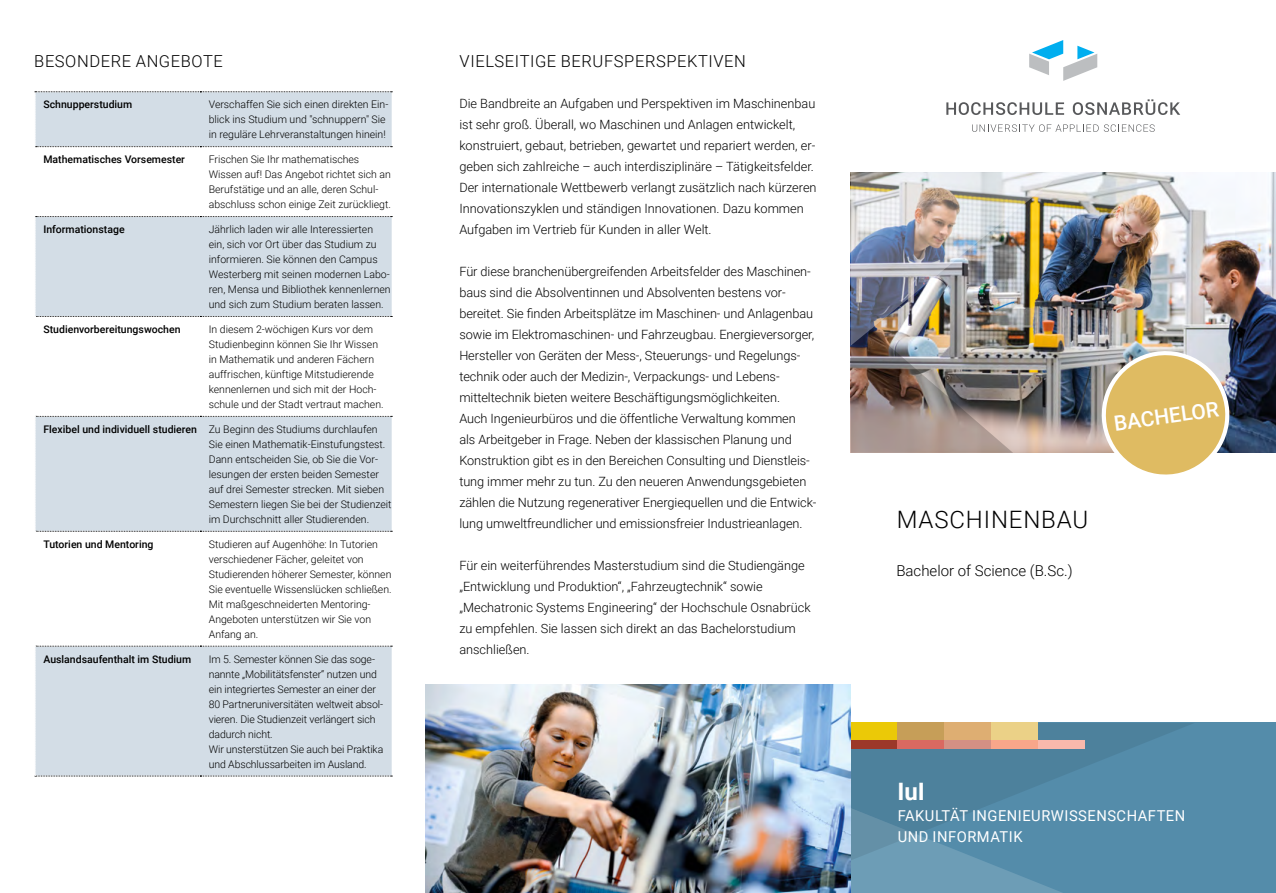
<style>
.page{position:relative;width:1276px;height:893px;background:#fff}
.page>*{position:absolute;margin:0;border:0;box-sizing:border-box;transform-origin:0 0}
._01_Head_H1___Titel{font:300 24px "Roboto";letter-spacing:.035em;color:#000}
._04_Fusszeile_Titel{font:700 24px "Roboto";color:#fff}
._03_Störer___Titel{font:500 21px "Roboto";color:#fff}
.Head_H2___Innen{font:300 16.5px "Roboto";letter-spacing:.035em;color:#000}
.Fusszeile___Titel{font:15px "Roboto";letter-spacing:.035em;color:#fff}
._02_Abschluss_Subhea{font:300 15px "Roboto";color:#000}
.Copytext___Light{font:300 12.75px/21px "Roboto";letter-spacing:-.005em;color:#000}
.Tabellentext___Light{font:300 10.5px/15px "Roboto";color:#000}
.Tabellentext___Mediu{font:500 10.5px "Roboto";color:#000}
</style>
<div class="page">
<div style="left:850px;top:723px;width:426px;height:170px;background:#548caa"></div>
<svg style="left:850px;top:860px;width:212px;height:33px"></svg>
<svg style="left:850px;top:723px;width:343px;height:137px"></svg>
<img style="left:1063px;top:172px;width:213px;height:281px">
<img style="left:850px;top:172px;width:213px;height:281px">
<img style="left:425px;top:685px;width:425px;height:208px">
<svg style="left:35px;top:91px;width:357px;height:686px"></svg>
<svg style="left:946px;top:102px;width:118px;height:13px"></svg>
<svg style="left:1073px;top:99px;width:107px;height:16px"></svg>
<svg style="left:972px;top:124px;width:182px;height:8px"></svg>
<svg style="left:1029px;top:40px;width:68px;height:41px"></svg>
<div style="left:850px;top:723px;width:47px;height:17px;background:#ebc907"></div>
<div style="left:850px;top:740px;width:47px;height:8px;background:#9c3829"></div>
<div style="left:897px;top:723px;width:47px;height:17px;background:#c69e58"></div>
<div style="left:897px;top:740px;width:47px;height:8px;background:#d96961"></div>
<div style="left:944px;top:723px;width:47px;height:17px;background:#deae72"></div>
<div style="left:944px;top:740px;width:47px;height:8px;background:#d49084"></div>
<div style="left:991px;top:723px;width:46px;height:17px;background:#ebd187"></div>
<div style="left:991px;top:740px;width:46px;height:8px;background:#f8a68a"></div>
<div style="left:1037px;top:740px;width:47px;height:8px;background:#f9b9ac"></div>
<svg style="left:1097px;top:347px;width:136px;height:128px;background:#d9c28a"></svg>
<p class="Head_H2___Innen" style="left:34px;top:49px;width:190px">BESONDERE ANGEBOTE</p>
<p class="Tabellentext___Mediu" style="left:43px;top:97px;width:90px">Schnupperstudium</p>
<p class="Tabellentext___Light" style="left:209px;top:97px;width:181px">Verschaffen Sie sich einen direkten Ein&shy;blick ins Studium und "schnuppern" Sie in reguläre Lehrveranstaltungen hinein!</p>
<p class="Tabellentext___Mediu" style="left:43px;top:152px;width:143px">Mathematisches Vorsemester</p>
<p class="Tabellentext___Light" style="left:209px;top:151px;width:184px">Frischen Sie Ihr mathematisches Wissen auf! Das Angebot richtet sich an Berufstätige und an alle, deren Schul&shy;abschluss schon einige Zeit zurückliegt.</p>
<p class="Tabellentext___Mediu" style="left:43px;top:222px;width:83px">Informationstage</p>
<p class="Tabellentext___Light" style="left:209px;top:221px;width:183px">Jährlich laden wir alle Interessierten ein, sich vor Ort über das Studium zu informieren. Sie können den Campus Westerberg mit seinen modernen Labo&shy;ren, Mensa und Bibliothek kennenlernen und sich zum Studium beraten lassen.</p>
<p class="Tabellentext___Mediu" style="left:43px;top:322px;width:139px">Studienvorbereitungswochen</p>
<p class="Tabellentext___Light" style="left:209px;top:321px;width:176px">In diesem 2-wöchigen Kurs vor dem Studienbeginn können Sie Ihr Wissen in Mathematik und anderen Fächern auffrischen, künftige Mitstudierende kennenlernen und sich mit der Hoch&shy;schule und der Stadt vertraut machen.</p>
<p class="Tabellentext___Mediu" style="left:43px;top:422px;width:155px">Flexibel und individuell studieren</p>
<p class="Tabellentext___Light" style="left:209px;top:421px;width:184px">Zu Beginn des Studiums durchlaufen Sie einen Mathematik-Einstufungstest.<br>Dann entscheiden Sie, ob Sie die Vor&shy;lesungen der ersten beiden Semester auf drei Semester strecken. Mit sieben Semestern liegen Sie bei der Studienzeit im Durchschnitt aller Studierenden.</p>
<p class="Tabellentext___Mediu" style="left:43px;top:536px;width:112px">Tutorien und Mentoring</p>
<p class="Tabellentext___Light" style="left:209px;top:536px;width:184px">Studieren auf Augenhöhe: In Tutorien verschiedener Fächer, geleitet von Studierenden höherer Semester, können Sie eventuelle Wissenslücken schließen.<br>Mit maßgeschneiderten Mentoring-Angeboten unterstützen wir Sie von Anfang an.</p>
<p class="Tabellentext___Mediu" style="left:43px;top:651px;width:149px">Auslandsaufenthalt im Studium</p>
<p class="Tabellentext___Light" style="left:209px;top:651px;width:176px">Im 5. Semester können Sie das soge&shy;nannte „Mobilitätsfenster“ nutzen und ein integriertes Semester an einer der 80 Partneruniversitäten weltweit absol&shy;vieren. Die Studienzeit verlängert sich dadurch nicht.<br>Wir unsterstützen Sie auch bei Praktika und Abschlussarbeiten im Ausland.</p>
<p class="Head_H2___Innen" style="left:460px;top:49px;width:288px">VIELSEITIGE BERUFSPERSPEKTIVEN</p>
<p class="Copytext___Light" style="left:459px;top:92px;width:359px">Die Bandbreite an Aufgaben und Perspektiven im Maschinenbau ist sehr groß. Überall, wo Maschinen und Anlagen entwickelt, konstruiert, gebaut, betrieben, gewartet und repariert werden, er&shy;geben sich zahlreiche – auch interdisziplinäre – Tätigkeitsfelder.<br>Der internationale Wettbewerb verlangt zusätzlich nach kürzeren Innovationszyklen und ständigen Innovationen. Dazu kommen Aufgaben im Vertrieb für Kunden in aller Welt.</p>
<p class="Copytext___Light" style="left:459px;top:260px;width:359px">Für diese branchenübergreifenden Arbeitsfelder des Maschinen&shy;baus sind die Absolventinnen und Absolventen bestens vor&shy;bereitet. Sie finden Arbeitsplätze im Maschinen- und Anlagenbau sowie im Elektromaschinen- und Fahrzeugbau. Energieversorger, Hersteller von Geräten der Mess-, Steuerungs- und Regelungs&shy;technik oder auch der Medizin-, Verpackungs- und Lebens&shy;mitteltechnik bieten weitere Beschäftigungsmöglichkeiten.<br>Auch Ingenieurbüros und die öffentliche Verwaltung kommen<br>als Arbeitgeber in Frage. Neben der klassischen Planung und Konstruktion gibt es in den Bereichen Consulting und Dienstleis&shy;tung immer mehr zu tun. Zu den neueren Anwendungsgebieten zählen die Nutzung regenerativer Energiequellen und die Entwick&shy;lung umweltfreundlicher und emissionsfreier Industrieanlagen.</p>
<p class="Copytext___Light" style="left:459px;top:554px;width:353px">Für ein weiterführendes Masterstudium sind die Studiengänge „Entwicklung und Produktion“, „Fahrzeugtechnik“ sowie „Mechatronic Systems Engineering“ der Hochschule Osnabrück zu empfehlen. Sie lassen sich direkt an das Bachelorstudium anschließen.</p>
<p class="_03_Störer___Titel" style="left:1112px;top:409px;width:107px;rotate:-8deg">BACHELOR</p>
<p class="_01_Head_H1___Titel" style="left:897px;top:503px;width:193px">MASCHINENBAU</p>
<p class="_02_Abschluss_Subhea" style="left:896px;top:560px;width:178px">Bachelor of Science (B.Sc.)</p>
<p class="_04_Fusszeile_Titel" style="left:897px;top:775px;width:29px">IuI</p>
<p class="Fusszeile___Titel" style="left:897px;top:806px;width:289px">FAKULTÄT INGENIEURWISSENSCHAFTEN</p>
<p class="Fusszeile___Titel" style="left:897px;top:827px;width:126px">UND INFORMATIK</p>
</div>
